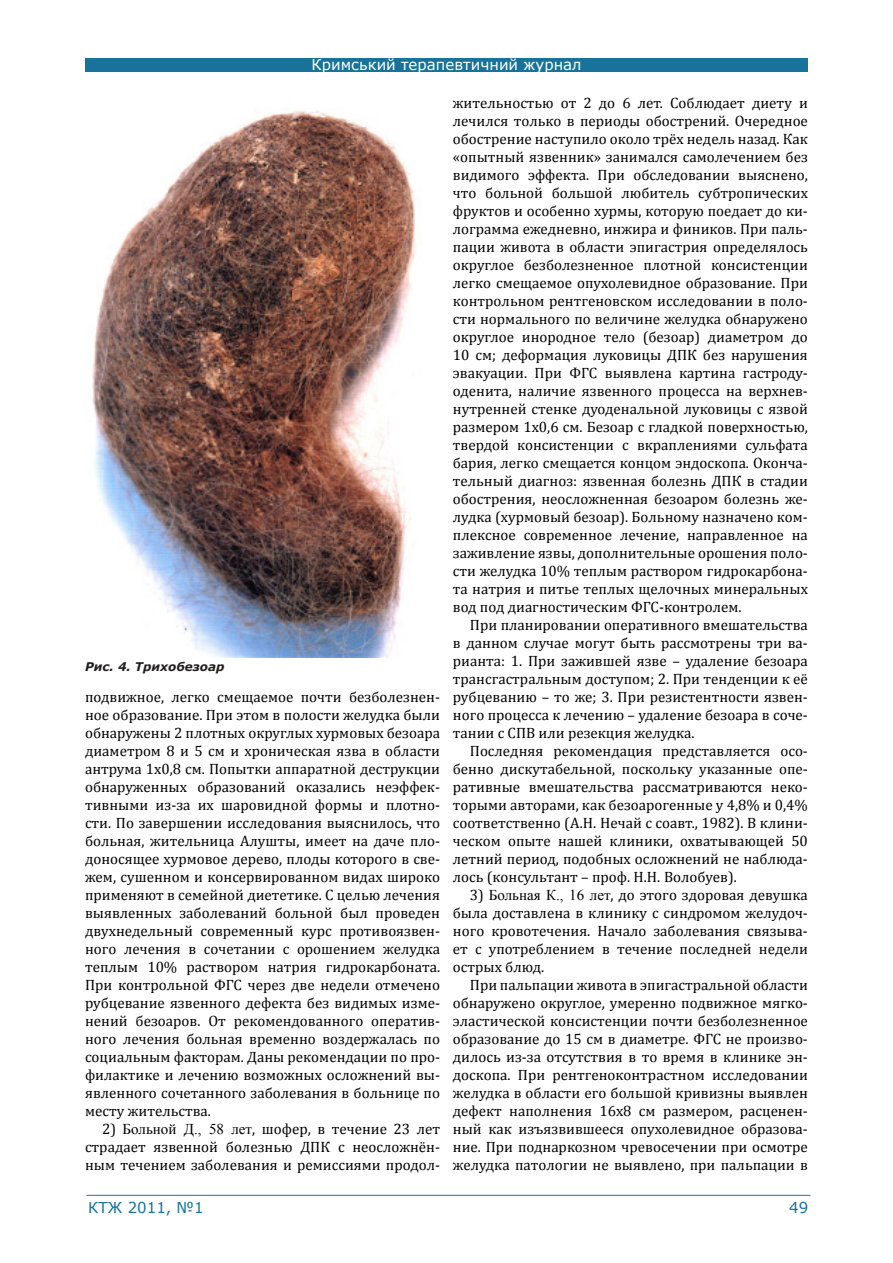
<style>
.page{position:relative;width:893px;height:1263px;background:#fff}
.page>*{position:absolute;margin:0;border:0;box-sizing:border-box;transform-origin:0 0}
.j-BAS{font:15px/18px "Cambria";color:#000;text-align:justify}
.t1{font:15px "Verdana";color:#fff}
.t2{font:15px "Verdana";color:#177399}
.j-Caption{font:italic 700 12px "Verdana";color:#231f20}
.s1{font-family:"Times New Roman"}
</style>
<div class="page">
<div style="left:85px;top:58px;width:723px;height:14px;background:#177399"></div>
<hr style="left:86px;top:1195px;width:724px;height:1px;background:#1c759b">
<img style="left:92px;top:110px;width:324px;height:547px">
<p class="t1" style="left:311px;top:54px;width:272px">Кримський терапевтичний журнал</p>
<p class="j-Caption" style="left:85px;top:658px;width:141px">Рис. 4. Трихобезоар</p>
<p class="j-BAS" style="left:85px;top:688px;width:357px">подвижное, легко смещаемое почти безболезнен&shy;ное образование. При этом в полости желудка были обнаружены 2 плотных округлых хурмовых безоара диаметром 8 и 5 см и хроническая язва в области антрума 1х0,8 см. Попытки аппаратной деструкции обнаруженных образований оказались неэффек&shy;тивными из-за их шаровидной формы и плотно&shy;сти. По завершении исследования выяснилось, что больная, жительница Алушты, имеет на даче пло&shy;доносящее хурмовое дерево, плоды которого в све&shy;жем, сушенном и консервированном видах широко применяют в семейной диететике. С целью лечения выявленных заболеваний больной был проведен двухнедельный современный курс противоязвен&shy;ного лечения в сочетании с орошением желудка теплым 10% раствором натрия гидрокарбоната.<br>При контрольной ФГС через две недели отмечено рубцевание язвенного дефекта без видимых изме&shy;нений безоаров. От рекомендованного оператив&shy;ного лечения больная временно воздержалась по социальным факторам. Даны рекомендации по про&shy;филактике и лечению возможных осложнений вы&shy;явленного сочетанного заболевания в больнице по месту жительства.</p>
<p class="j-BAS" style="left:85px;top:1120px;width:357px;text-indent:17px">2) <span class="s1">Больной Д., 58 лет</span>, шофер, в течение 23 лет страдает язвенной болезнью ДПК с неосложнён&shy;ным течением заболевания и ремиссиями продол-</p>
<p class="j-BAS" style="left:453px;top:94px;width:357px">жительностью от 2 до 6 лет. Соблюдает диету и лечился только в периоды обострений. Очередное обострение наступило около трёх недель назад. Как «опытный язвенник» занимался самолечением без видимого эффекта. При обследовании выяснено, что больной большой любитель субтропических фруктов и особенно хурмы, которую поедает до ки&shy;лограмма ежедневно, инжира и фиников. При паль&shy;пации живота в области эпигастрия определялось округлое безболезненное плотной консистенции легко смещаемое опухолевидное образование. При контрольном рентгеновском исследовании в поло&shy;сти нормального по величине желудка обнаружено округлое инородное тело (безоар) диаметром до 10 см; деформация луковицы ДПК без нарушения эвакуации. При ФГС выявлена картина гастроду&shy;оденита, наличие язвенного процесса на верхнев&shy;нутренней стенке дуоденальной луковицы с язвой размером 1х0,6 см. Безоар с гладкой поверхностью, твердой консистенции с вкраплениями сульфата бария, легко смещается концом эндоскопа. Оконча&shy;тельный диагноз: язвенная болезнь ДПК в стадии обострения, неосложненная безоаром болезнь же&shy;лудка (хурмовый безоар). Больному назначено ком&shy;плексное современное лечение, направленное на заживление язвы, дополнительные орошения поло&shy;сти желудка 10% теплым раствором гидрокарбона&shy;та натрия и питье теплых щелочных минеральных вод под диагностическим ФГС-контролем.</p>
<p class="j-BAS" style="left:453px;top:616px;width:357px;text-indent:17px">При планировании оперативного вмешательства в данном случае могут быть рассмотрены три ва&shy;рианта: 1. При зажившей язве – удаление безоара трансгастральным доступом; 2. При тенденции к её рубцеванию – то же; 3. При резистентности язвен&shy;ного процесса к лечению – удаление безоара в соче&shy;тании с СПВ или резекция желудка.</p>
<p class="j-BAS" style="left:453px;top:742px;width:357px;text-indent:17px">Последняя рекомендация представляется осо&shy;бенно дискутабельной, поскольку указанные опе&shy;ративные вмешательства рассматриваются неко&shy;торыми авторами, как безоарогенные у 4,8% и 0,4% соответственно (А.Н. Нечай с соавт., 1982). В клини&shy;ческом опыте нашей клиники, охватывающей 50 летний период, подобных осложнений не наблюда&shy;лось (консультант – проф. Н.Н. Волобуев).</p>
<p class="j-BAS" style="left:453px;top:886px;width:357px;text-indent:17px">3) <span class="s1">Больная К., 16 лет</span>, до этого здоровая девушка была доставлена в клинику с синдромом желудоч&shy;ного кровотечения. Начало заболевания связыва&shy;ет с употреблением в течение последней недели острых блюд.</p>
<p class="j-BAS" style="left:453px;top:976px;width:357px;text-indent:17px">При пальпации живота в эпигастральной области обнаружено округлое, умеренно подвижное мягко&shy;эластической консистенции почти безболезненное образование до 15 см в диаметре. ФГС не произво&shy;дилось из-за отсутствия в то время в клинике эн&shy;доскопа. При рентгеноконтрастном исследовании желудка в области его большой кривизны выявлен дефект наполнения 16х8 см размером, расценен&shy;ный как изъязвившееся опухолевидное образова&shy;ние. При поднаркозном чревосечении при осмотре желудка патологии не выявлено, при пальпации в</p>
<p class="t2" style="left:88px;top:1198px;width:117px">КТЖ 2011, №1</p>
<p class="t2" style="left:789px;top:1198px;width:21px">49</p>
</div>
